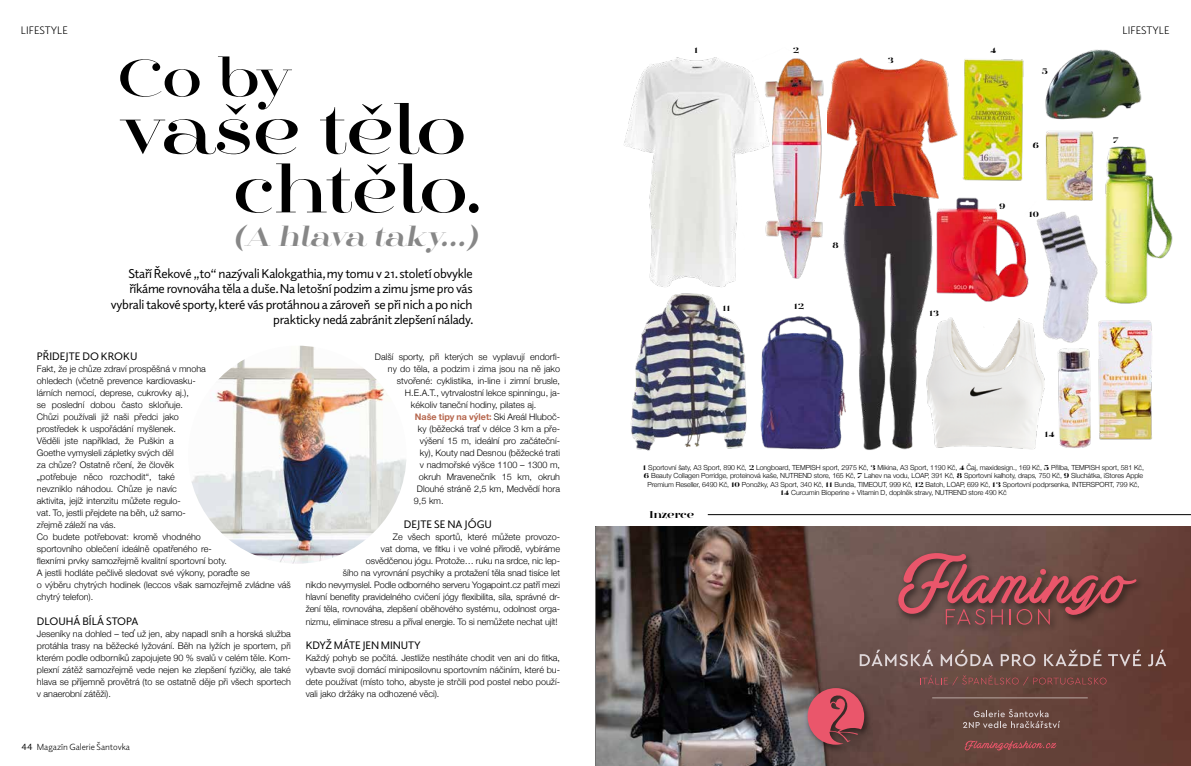
<style>
.page{position:relative;width:1191px;height:766px;background:#fff}
.page>*{position:absolute;margin:0;border:0;box-sizing:border-box;transform-origin:0 0}
.t1{font:67.2px "Mittwoch Nor Bol";color:#000}
.t2{font:65px "Mittwoch Nor Bol";color:#000}
.t3{font:53px "Mittwoch Nor Bol";color:#000}
.t4{font:27px "Mittwoch Nor Bla It";color:#878787}
.t5{font:13px/15.6px "Elido";letter-spacing:-.02em;color:#000;text-align:right}
.t6{font:11px "Elido";color:#000}
.t7{font:11px "Elido";color:#000}
.t8{font:10px "Mittwoch Nor Bla";color:#000}
.t9{font:300 9px/12px "Helvetica Neue";color:#000;text-align:justify}
.t10{font:700 9px "Helvetica Neue";color:#b6664d}
.t11{font:9px "Elido";color:#000}
.t12{font:8px "Mittwoch Nor Bla";color:#000}
.t13{font:300 7px/8.4px "Helvetica Neue";letter-spacing:-.01em;color:#000;text-align:center}
.s1{font-weight:300;color:#000}
.s2{font-style:inherit}
.s3{font-family:"Mittwoch Nor Bla";font-weight:400}
</style>
<div class="page">
<img style="left:188px;top:345px;width:218px;height:218px;border-radius:109px">
<img style="left:843px;top:205px;width:90px;height:245px">
<img style="left:827px;top:57px;width:131px;height:148px">
<img style="left:1045px;top:49px;width:97px;height:71px">
<img style="left:962px;top:59px;width:62px;height:122px">
<img style="left:1058px;top:320px;width:94px;height:128px">
<img style="left:778px;top:58px;width:46px;height:221px">
<img style="left:933px;top:191px;width:60px;height:111px">
<img style="left:624px;top:57px;width:154px;height:225px">
<img style="left:916px;top:308px;width:128px;height:142px">
<img style="left:630px;top:282px;width:117px;height:169px">
<img style="left:760px;top:307px;width:99px;height:143px">
<img style="left:1105px;top:146px;width:68px;height:158px">
<img style="left:1045px;top:131px;width:49px;height:67px">
<img style="left:993px;top:198px;width:140px;height:159px">
<img style="left:597px;top:526px;width:594px;height:239px">
<img style="left:892px;top:547px;width:255px;height:89px">
<svg style="left:898px;top:553px;width:238px;height:71px;background:#82494a"></svg>
<svg style="left:859px;top:649px;width:74px;height:17px"></svg>
<svg style="left:940px;top:649px;width:53px;height:17px"></svg>
<svg style="left:1000px;top:653px;width:35px;height:13px"></svg>
<svg style="left:1044px;top:649px;width:57px;height:17px"></svg>
<svg style="left:1108px;top:649px;width:33px;height:17px"></svg>
<svg style="left:1148px;top:649px;width:18px;height:17px"></svg>
<svg style="left:920px;top:675px;width:186px;height:10px;background:#754843"></svg>
<svg style="left:963px;top:708px;width:97px;height:19px;background:#785c55"></svg>
<svg style="left:964px;top:740px;width:92px;height:10px"></svg>
<img style="left:802px;top:682px;width:73px;height:74px">
<svg style="left:807px;top:688px;width:57px;height:56px;background:#b4505d"></svg>
<hr style="left:932px;top:697px;width:155px;height:1px;background:#b9a8a3">
<hr style="left:708px;top:514px;width:483px;height:1px;background:#000">
<p class="t7" style="left:21px;top:23px;width:48px">LIFESTYLE</p>
<p class="t7" style="left:1122px;top:23px;width:48px">LIFESTYLE</p>
<h3 class="t3" style="left:117px;top:44px;width:176px">Co by</h3>
<h1 class="t1" style="left:120px;top:88px;width:348px">vaše tělo</h1>
<h2 class="t2" style="left:233px;top:148px;width:252px">chtělo.</h2>
<h3 class="t4" style="left:234px;top:218px;width:246px">(A hlava taky...)</h3>
<p class="t5" style="left:111px;top:265px;width:364px">Staří Řekové „to“ nazývali Kalokgathia, my tomu v 21. století obvykle říkáme rovnováha těla a duše. Na letošní podzim a zimu jsme pro vás vybrali takové sporty, které vás protáhnou a zároveň se při nich a po nich prakticky nedá zabránit zlepšení nálady.</p>
<p class="t6" style="left:37px;top:349px;width:102px">PŘIDEJTE DO KROKU</p>
<p class="t9" style="left:37px;top:362px;width:255px;text-align:left">Fakt, že je chůze zdraví prospěšná v mnoha<br>ohledech (včetně prevence kardiovasku-<br>lárních nemocí, deprese, cukrovky aj.),<br>se poslední dobou často skloňuje.<br>Chůzi používali již naši předci jako<br>prostředek k uspořádání myšlenek.<br>Věděli jste například, že Puškin a<br>Goethe vymysleli zápletky svých děl<br>za chůze? Ostatně rčení, že člověk<br>„potřebuje něco rozchodit“, také<br>nevzniklo náhodou. Chůze je navíc<br>aktivita, jejíž intenzitu můžete regulo-<br>vat. To, jestli přejdete na běh, už samo-<br>zřejmě záleží na vás.<br>Co budete potřebovat: kromě vhodného<br>sportovního oblečení ideálně opatřeného re-<br>flexními prvky samozřejmě kvalitní sportovní boty.<br>A jestli hodláte pečlivě sledovat své výkony, poraďte se<br>o výběru chytrých hodinek (leccos však samozřejmě zvládne váš chytrý telefon).</p>
<p class="t6" style="left:37px;top:613px;width:103px">DLOUHÁ BÍLÁ STOPA</p>
<p class="t9" style="left:37px;top:626px;width:256px">Jeseníky na dohled – teď už jen, aby napadl sníh a horská služba protáhla trasy na běžecké lyžování. Běh na lyžích je sportem, při kterém podle odborníků zapojujete 90 % svalů v celém těle. Kom&shy;plexní zátěž samozřejmě vede nejen ke zlepšení fyzičky, ale také hlava se příjemně provětrá (to se ostatně děje při všech sportech v anaerobní zátěži).</p>
<p class="t9" style="left:375px;top:350px;width:187px">Další sporty, při kterých se vyplavují endorfi-</p>
<p class="t9" style="left:388px;top:362px;width:173px">ny do těla, a podzim i zima jsou na ně jako</p>
<p class="t9" style="left:397px;top:374px;width:165px">stvořené: cyklistika, in-line i zimní brusle,</p>
<p class="t9" style="left:405px;top:386px;width:157px">H.E.A.T., vytrvalostní lekce spinningu, ja-</p>
<p class="t9" style="left:411px;top:398px;width:127px">kékoliv taneční hodiny, pilates aj.</p>
<p class="t10" style="left:415px;top:410px;width:146px">Naše tipy na výlet: <span class="s1">Ski Areál Hluboč-</span></p>
<p class="t9" style="left:418px;top:422px;width:144px">ky (běžecká trať v délce 3 km a pře-</p>
<p class="t9" style="left:420px;top:434px;width:142px">výšení 15 m, ideální pro začáteční-</p>
<p class="t9" style="left:420px;top:446px;width:142px">ky), Kouty nad Desnou (běžecké trati</p>
<p class="t9" style="left:420px;top:458px;width:142px">v nadmořské výšce 1100 – 1300 m,</p>
<p class="t9" style="left:419px;top:470px;width:143px">okruh Mravenečník 15 km, okruh</p>
<p class="t9" style="left:417px;top:482px;width:145px">Dlouhé stráně 2,5 km, Medvědí hora</p>
<p class="t9" style="left:414px;top:494px;width:31px">9,5 km.</p>
<p class="t6" style="left:404px;top:517px;width:89px">DEJTE SE NA JÓGU</p>
<p class="t9" style="left:306px;top:530px;width:256px;text-align:right">Ze všech sportů, které můžete provozo-<br>vat doma, ve fitku i ve volné přírodě, vybíráme<br>osvědčenou jógu. Protože… ruku na srdce, nic lep-<br>šího na vyrovnání psychiky a protažení těla snad tisíce let<br>nikdo nevymyslel. Podle odborného serveru Yogapoint.cz patří mezi hlavní benefity pravidelného cvičení jógy flexibilita, síla, správné dr&shy;žení těla, rovnováha, zlepšení oběhového systému, odolnost orga&shy;nizmu, eliminace stresu a příval energie. To si nemůžete nechat ujít!</p>
<p class="t6" style="left:306px;top:637px;width:117px">KDYŽ MÁTE JEN MINUTY</p>
<p class="t9" style="left:306px;top:650px;width:256px">Každý pohyb se počítá. Jestliže nestíháte chodit ven ani do fitka, vybavte svoji domácí miniposilovnu sportovním náčiním, které bu&shy;dete používat (místo toho, abyste je strčili pod postel nebo použí&shy;vali jako držáky na odhozené věci).</p>
<p class="t11" style="left:22px;top:740px;width:110px"><span class="s2">44</span> Magazín Galerie Šantovka</p>
<p class="t12" style="left:694px;top:44px;width:6px">1</p>
<p class="t12" style="left:793px;top:44px;width:8px">2</p>
<p class="t12" style="left:887px;top:55px;width:7px">3</p>
<p class="t12" style="left:722px;top:303px;width:10px">11</p>
<p class="t12" style="left:794px;top:300px;width:12px">12</p>
<p class="t12" style="left:832px;top:239px;width:8px">8</p>
<p class="t12" style="left:929px;top:307px;width:11px">13</p>
<p class="t12" style="left:990px;top:44px;width:8px">4</p>
<p class="t12" style="left:1041px;top:65px;width:8px">5</p>
<p class="t12" style="left:999px;top:200px;width:8px">9</p>
<p class="t12" style="left:1032px;top:139px;width:8px">6</p>
<p class="t12" style="left:1028px;top:208px;width:12px">10</p>
<p class="t12" style="left:1113px;top:134px;width:7px">7</p>
<p class="t12" style="left:1044px;top:428px;width:12px">14</p>
<p class="t13" style="left:643px;top:462px;width:503px"><span class="s3">1</span> Sportovní šaty, A3 Sport, 890 Kč, <span class="s3">2</span> Longboard, TEMPISH sport, 2975 Kč, <span class="s3">3</span> Mikina, A3 Sport, 1190 Kč, <span class="s3">4</span> Čaj, maxidesign., 169 Kč, <span class="s3">5</span> Přilba, TEMPISH sport, 581 Kč, <span class="s3">6</span> Beauty Collagen Porridge, proteinová kaše, NUTREND store, 165 Kč, <span class="s3">7</span> Lahev na vodu, LOAP, 391 Kč, <span class="s3">8</span> Sportovní kalhoty, draps, 750 Kč, <span class="s3">9</span> Sluchátka, iStores Apple Premium Reseller, 6490 Kč, <span class="s3">10</span> Ponožky, A3 Sport, 340 Kč, <span class="s3">11</span> Bunda, TIMEOUT, 999 Kč, <span class="s3">12</span> Batoh, LOAP, 699 Kč, <span class="s3">13</span> Sportovní podprsenka, INTERSPORT, 799 Kč, <span class="s3">14</span> Curcumin Bioperine + Vitamin D, doplněk stravy, NUTREND store 490 Kč</p>
<p class="t8" style="left:649px;top:507px;width:47px">Inzerce</p>
</div>
